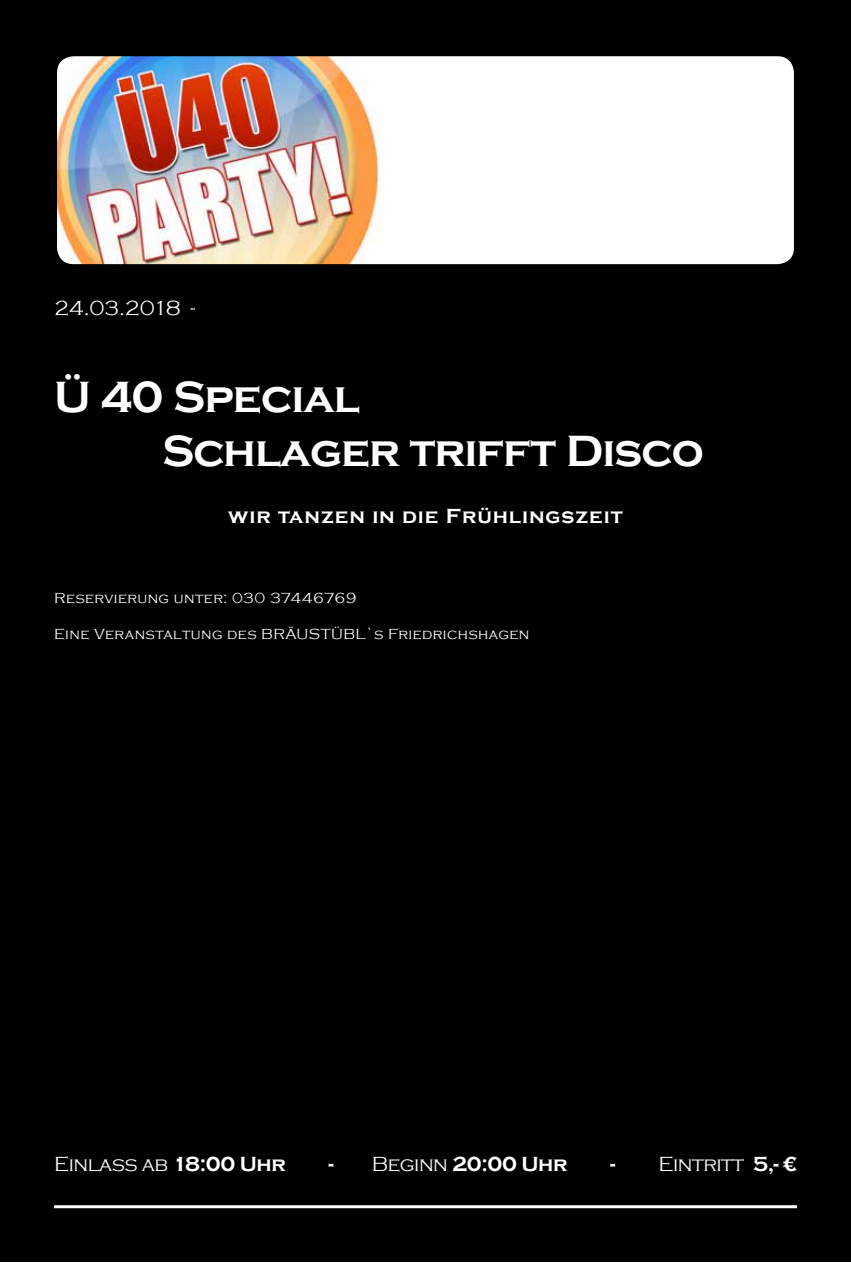
<style>
.page{position:relative;width:851px;height:1263px;background:#fff}
.page>*{position:absolute;margin:0;border:0;box-sizing:border-box;transform-origin:0 0}
.t1{font:700 45px/54px "Copperplate Gothic";letter-spacing:-.02em;color:#fff}
.t2{font:700 21px "Copperplate Gothic";letter-spacing:.04em;color:#fff}
.t3{font:300 21px "Copperplate Gothic";letter-spacing:-.02em;color:#fff}
.t4{font:300 15px "Copperplate Gothic";letter-spacing:.03em;color:#fff}
.s1{font-weight:700}
.s2{font-weight:300}
</style>
<div class="page">
<div style="left:0;top:0;width:850px;height:1261px;background:#000"></div>
<div style="left:56px;top:55px;width:739px;height:211px;background:#fff;border-radius:18px"></div>
<img style="left:58px;top:57px;width:324px;height:206px">
<div style="left:54px;top:53px;width:742px;height:214px;border:3px solid #000;border-radius:18px"></div>
<hr style="left:54px;top:1205px;width:742px;height:3px;background:#fff">
<h2 class="t3" style="left:54px;top:296px;width:142px">24.03.2018 -</h2>
<h1 class="t1" style="left:162px;top:371px;width:543px;text-indent:-108px">Ü 40 Special<br>Schlager trifft Disco</h1>
<h2 class="t2" style="left:228px;top:505px;width:396px">wir tanzen in die Frühlingszeit</h2>
<p class="t4" style="left:54px;top:590px;width:304px">Reservierung unter: 030 37446769</p>
<p class="t4" style="left:54px;top:626px;width:477px">Eine Veranstaltung des BRÄUSTÜBL`s Friedrichshagen</p>
<h2 class="t3" style="left:54px;top:1153px;width:233px">Einlass ab <span class="s1">18:00 Uhr</span></h2>
<h2 class="t2" style="left:329px;top:1153px;width:240px">- <span class="s2">Beginn</span> 20:00 Uhr</h2>
<h2 class="t3" style="left:610px;top:1153px;width:189px"><span class="s1">-</span> Eintritt <span class="s1">5,- €</span></h2>
</div>
